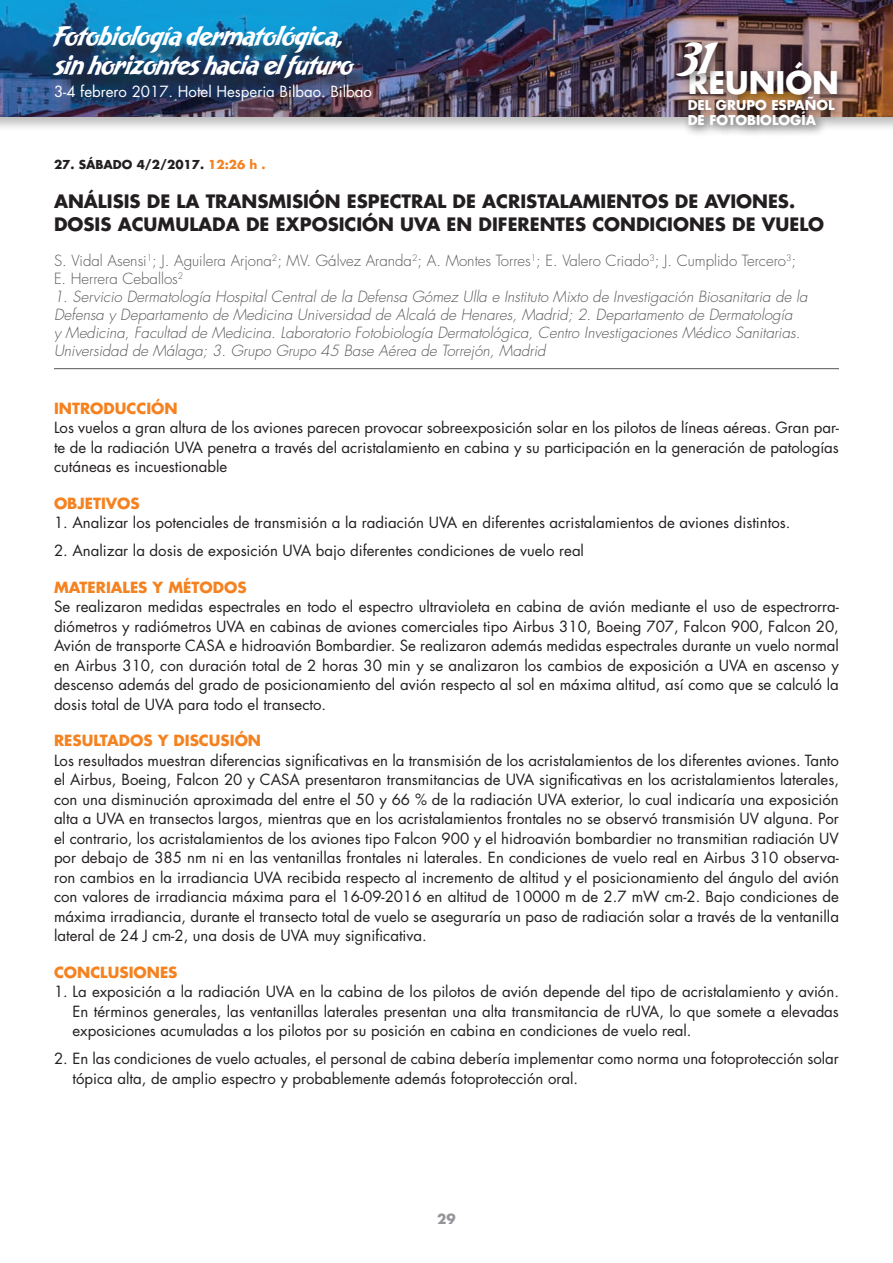
<style>
.page{position:relative;width:893px;height:1263px;background:#fff}
.page>*{position:absolute;margin:0;border:0;box-sizing:border-box;transform-origin:0 0}
.t1{font:41.1px "Bakery Script";color:#fff}
.t2{font:700 30.45px "Futura";color:#fff}
.t3{font:24.6px/29.5px "Bakery Script";color:#fff}
.t4{font:700 18px/22.5px "Futura LT";color:#231f20}
.t5{font:15px/19.5px "Futura LT";color:#231f20;text-align:justify}
.t6{font:italic 300 15px/18px "Futura LT";color:#57585a}
.t7{font:300 15px/18px "Futura LT";color:#57585a}
.t8{font:700 15px "Futura LT";color:#f58220}
.t9{font:15px "Futura";color:#fff}
.t10{font:700 13.5px "Futura LT";color:#939598}
.t11{font:700 13.2px/15.9px "Futura";color:#fff}
.t12{font:700 12px "Futura LT";color:#231f20}
.s1{color:#f58220}
</style>
<div class="page">
<div style="left:0;top:0;width:893px;height:133px;background:#231f20;opacity:.3"></div>
<img style="left:0;top:0;width:893px;height:117px">
<div style="left:682px;top:56px;width:167px;height:82px;background:#231f20;opacity:.75"></div>
<div style="left:671px;top:36px;width:59px;height:52px;background:#231f20;opacity:.75"></div>
<div style="left:55px;top:27px;width:336px;height:92px;background:#231f20;opacity:.75"></div>
<hr style="left:54px;top:368px;width:785px;height:1px;background:#57585a">
<h3 class="t3" style="left:54px;top:22px;width:300px">Fotobiología dermatológica, sin horizontes hacia el futuro</h3>
<p class="t9" style="left:54px;top:81px;width:319px">3-4 febrero 2017. Hotel Hesperia Bilbao. Bilbao</p>
<h1 class="t1" style="left:680px;top:33px;width:35px">31</h1>
<h2 class="t2" style="left:688px;top:61px;width:153px">REUNIÓN</h2>
<p class="t11" style="left:688px;top:96px;width:149px">DEL GRUPO ESPAÑOL<br>DE FOTOBIOLOGÍA</p>
<p class="t12" style="left:54px;top:156px;width:213px">27. SÁBADO 4/2/2017. <span class="s1">12:26 H .</span></p>
<p class="t4" style="left:54px;top:190px;width:772px">ANÁLISIS DE LA TRANSMISIÓN ESPECTRAL DE ACRISTALAMIENTOS DE AVIONES.<br>DOSIS ACUMULADA DE EXPOSICIÓN UVA EN DIFERENTES CONDICIONES DE VUELO</p>
<p class="t7" style="left:54px;top:252px;width:744px">S. Vidal Asensi<sup>1</sup>; J. Aguilera Arjona<sup>2</sup>; MV. Gálvez Aranda<sup>2</sup>; A. Montes Torres<sup>1</sup>; E. Valero Criado<sup>3</sup>; J. Cumplido Tercero<sup>3</sup>;<br>E. Herrera Ceballos<sup>2</sup></p>
<p class="t6" style="left:54px;top:288px;width:755px">1. Servicio Dermatología Hospital Central de la Defensa Gómez Ulla e Instituto Mixto de Investigación Biosanitaria de la Defensa y Departamento de Medicina Universidad de Alcalá de Henares, Madrid; 2. Departamento de Dermatología<br>y Medicina, Facultad de Medicina. Laboratorio Fotobiología Dermatológica, Centro Investigaciones Médico Sanitarias.<br>Universidad de Málaga; 3. Grupo Grupo 45 Base Aérea de Torrejón, Madrid</p>
<p class="t8" style="left:54px;top:398px;width:16px">INTRODUCCI</p>
<p class="t8" style="left:151px;top:398px;width:26px">ÓN</p>
<p class="t5" style="left:54px;top:418px;width:786px">Los vuelos a gran altura de los aviones parecen provocar sobreexposición solar en los pilotos de líneas aéreas. Gran par&shy;te de la radiación UVA penetra a través del acristalamiento en cabina y su participación en la generación de patologías cutáneas es incuestionable</p>
<p class="t8" style="left:54px;top:493px;width:24px">OBJETIVOS</p>
<p class="t5" style="left:54px;top:513px;width:738px">1. Analizar los potenciales de transmisión a la radiación UVA en diferentes acristalamientos de aviones distintos.</p>
<p class="t5" style="left:54px;top:541px;width:532px">2. Analizar la dosis de exposición UVA bajo diferentes condiciones de vuelo real</p>
<p class="t8" style="left:54px;top:577px;width:25px">MATERIALES</p>
<p class="t8" style="left:153px;top:577px;width:28px">Y MÉTODOS</p>
<p class="t5" style="left:54px;top:597px;width:786px">Se realizaron medidas espectrales en todo el espectro ultravioleta en cabina de avión mediante el uso de espectrorra&shy;diómetros y radiómetros UVA en cabinas de aviones comerciales tipo Airbus 310, Boeing 707, Falcon 900, Falcon 20, Avión de transporte CASA e hidroavión Bombardier. Se realizaron además medidas espectrales durante un vuelo normal en Airbus 310, con duración total de 2 horas 30 min y se analizaron los cambios de exposición a UVA en ascenso y descenso además del grado de posicionamiento del avión respecto al sol en máxima altitud, así como que se calculó la dosis total de UVA para todo el transecto.</p>
<p class="t8" style="left:54px;top:731px;width:21px">RESULTADOS</p>
<p class="t8" style="left:158px;top:731px;width:26px">Y DISCUSI</p>
<p class="t8" style="left:235px;top:731px;width:26px">ÓN</p>
<p class="t5" style="left:54px;top:751px;width:786px">Los resultados muestran diferencias significativas en la transmisión de los acristalamientos de los diferentes aviones. Tanto el Airbus, Boeing, Falcon 20 y CASA presentaron transmitancias de UVA significativas en los acristalamientos laterales, con una disminución aproximada del entre el 50 y 66 % de la radiación UVA exterior, lo cual indicaría una exposición alta a UVA en transectos largos, mientras que en los acristalamientos frontales no se observó transmisión UV alguna. Por el contrario, los acristalamientos de los aviones tipo Falcon 900 y el hidroavión bombardier no transmitian radiación UV por debajo de 385 nm ni en las ventanillas frontales ni laterales. En condiciones de vuelo real en Airbus 310 observa&shy;ron cambios en la irradiancia UVA recibida respecto al incremento de altitud y el posicionamiento del ángulo del avión con valores de irradiancia máxima para el 16-09-2016 en altitud de 10000 m de 2.7 mW cm-2. Bajo condiciones de máxima irradiancia, durante el transecto total de vuelo se aseguraría un paso de radiación solar a través de la ventanilla lateral de 24 J cm-2, una dosis de UVA muy significativa.</p>
<p class="t8" style="left:54px;top:962px;width:22px">CONCLUSIONES</p>
<p class="t5" style="left:72px;top:982px;width:768px;text-indent:-18px">1. La exposición a la radiación UVA en la cabina de los pilotos de avión depende del tipo de acristalamiento y avión.<br>En términos generales, las ventanillas laterales presentan una alta transmitancia de rUVA, lo que somete a elevadas exposiciones acumuladas a los pilotos por su posición en cabina en condiciones de vuelo real.</p>
<p class="t5" style="left:72px;top:1049px;width:768px;text-indent:-18px">2. En las condiciones de vuelo actuales, el personal de cabina debería implementar como norma una fotoprotección solar tópica alta, de amplio espectro y probablemente además fotoprotección oral.</p>
<p class="t10" style="left:437px;top:1210px;width:20px">29</p>
</div>
